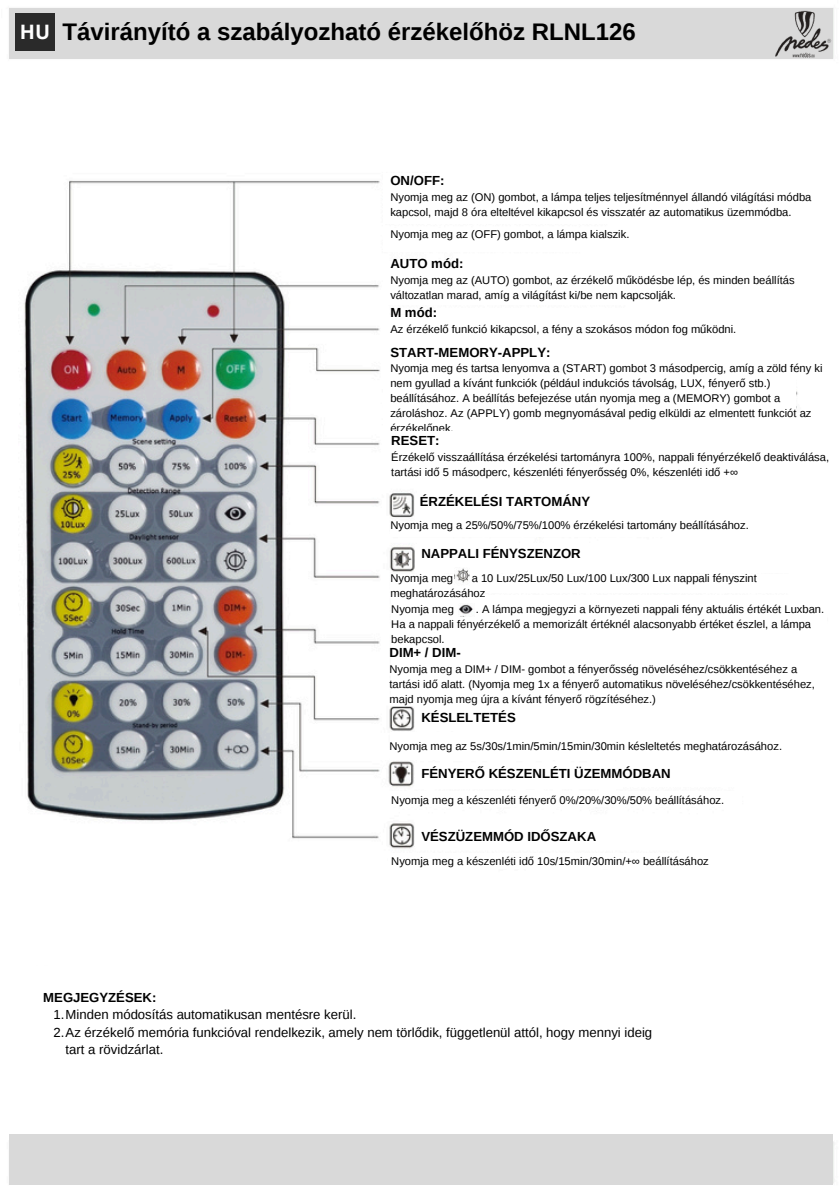
<style>
.page{position:relative;width:839px;height:1191px;background:#fff}
.page>*{position:absolute;margin:0;border:0;box-sizing:border-box;transform-origin:0 0}
.t1{font:700 24px "Liberation Sans";color:#000}
.t2{font:700 19.8px "Open Sans";color:#fff}
.t3{font:700 13.2px "Liberation Sans";color:#000}
.t4{font:13.2px/17.6px "Liberation Sans";color:#000}
.t5{font:11.2px/14.8px "Liberation Sans";color:#000}
</style>
<div class="page">
<img style="left:9px;top:8px;width:825px;height:1177px">
<div style="left:383px;top:173px;width:362px;height:51px;background:#fff"></div>
<div style="left:383px;top:228px;width:362px;height:24px;background:#fff"></div>
<div style="left:383px;top:261px;width:362px;height:43px;background:#fff"></div>
<div style="left:383px;top:315px;width:398px;height:33px;background:#fff"></div>
<div style="left:383px;top:352px;width:412px;height:80px;background:#fff"></div>
<div style="left:383px;top:431px;width:436px;height:49px;background:#fff"></div>
<div style="left:415px;top:495px;width:423px;height:28px;background:#fff"></div>
<div style="left:390px;top:522px;width:436px;height:15px;background:#fff"></div>
<div style="left:415px;top:544px;width:423px;height:28px;background:#fff"></div>
<div style="left:390px;top:574px;width:436px;height:18px;background:#fff"></div>
<img style="left:455px;top:568px;width:15px;height:15px">
<div style="left:391px;top:595px;width:436px;height:31px;background:#fff"></div>
<img style="left:459px;top:604px;width:14px;height:13px">
<div style="left:391px;top:634px;width:436px;height:72px;background:#fff"></div>
<div style="left:415px;top:706px;width:137px;height:25px;background:#fff"></div>
<div style="left:390px;top:732px;width:292px;height:28px;background:#fff"></div>
<div style="left:415px;top:763px;width:205px;height:26px;background:#fff"></div>
<div style="left:389px;top:792px;width:352px;height:15px;background:#fff"></div>
<div style="left:415px;top:822px;width:206px;height:25px;background:#fff"></div>
<div style="left:388px;top:853px;width:352px;height:15px;background:#fff"></div>
<div style="left:27px;top:966px;width:768px;height:70px;background:#fff"></div>
<div style="left:10px;top:8px;width:823px;height:50px;background:#d9d9d9"></div>
<div style="left:15px;top:13px;width:40px;height:38px;background:#2a2a2a"></div>
<img style="left:775px;top:8px;width:59px;height:50px">
<div style="left:10px;top:1135px;width:823px;height:50px;background:#d9d9d9"></div>
<h3 class="t2" style="left:20px;top:18px;width:32px">HU</h3>
<p class="t1" style="left:62px;top:18px;width:574px">Távirányító a szabályozható érzékelőhöz RLNL126</p>
<p class="t3" style="left:390px;top:173px;width:56px">ON/OFF:</p>
<p class="t5" style="left:390px;top:190px;width:422px">Nyomja meg az (ON) gombot, a lámpa teljes teljesítménnyel állandó világítási módba kapcsol, majd 8 óra elteltével kikapcsol és visszatér az automatikus üzemmódba.</p>
<h1 class="t5" style="left:390px;top:226px;width:240px">Nyomja meg az (OFF) gombot, a lámpa kialszik.</h1>
<h2 class="t3" style="left:390px;top:256px;width:75px">AUTO mód:</h2>
<h2 class="t5" style="left:390px;top:273px;width:406px">Nyomja meg az (AUTO) gombot, az érzékelő működésbe lép, és minden beállítás változatlan marad, amíg a világítást ki/be nem kapcsolják.</h2>
<p class="t3" style="left:390px;top:306px;width:48px">M mód:</p>
<p class="t5" style="left:390px;top:322px;width:347px">Az érzékelő funkció kikapcsol, a fény a szokásos módon fog működni.</p>
<p class="t3" style="left:390px;top:345px;width:162px">START-MEMORY-APPLY:</p>
<p class="t5" style="left:390px;top:361px;width:433px">Nyomja meg és tartsa lenyomva a (START) gombot 3 másodpercig, amíg a zöld fény ki nem gyullad a kívánt funkciók (például indukciós távolság, LUX, fényerő stb.) beállításához. A beállítás befejezése után nyomja meg a (MEMORY) gombot a zároláshoz. Az (APPLY) gomb megnyomásával pedig elküldi az elmentett funkciót az érzékelőnek.</p>
<p class="t3" style="left:391px;top:433px;width:50px">RESET:</p>
<p class="t5" style="left:391px;top:449px;width:439px">Érzékelő visszaállítása érzékelési tartományra 100%, nappali fényérzékelő deaktiválása, tartási idő 5 másodperc, készenléti fényerősség 0%, készenléti idő +∞</p>
<p class="t3" style="left:420px;top:494px;width:172px">ÉRZÉKELÉSI TARTOMÁNY</p>
<p class="t5" style="left:390px;top:517px;width:360px">Nyomja meg a 25%/50%/75%/100% érzékelési tartomány beállításához.</p>
<p class="t3" style="left:421px;top:546px;width:161px">NAPPALI FÉNYSZENZOR</p>
<p class="t5" style="left:390px;top:570px;width:64px">Nyomja meg</p>
<p class="t5" style="left:390px;top:570px;width:368px;text-indent:81px">a 10 Lux/25Lux/50 Lux/100 Lux/300 Lux nappali fényszint meghatározásához</p>
<h3 class="t5" style="left:391px;top:602px;width:64px">Nyomja meg</h3>
<h3 class="t5" style="left:391px;top:602px;width:434px;text-indent:84px">. A lámpa megjegyzi a környezeti nappali fény aktuális értékét Luxban.<br>Ha a nappali fényérzékelő a memorizált értéknél alacsonyabb értéket észlel, a lámpa bekapcsol.</h3>
<p class="t3" style="left:389px;top:645px;width:73px">DIM+ / DIM-</p>
<h3 class="t5" style="left:389px;top:662px;width:427px">Nyomja meg a DIM+ / DIM- gombot a fényerősség növeléséhez/csökkentéséhez a tartási idő alatt. (Nyomja meg 1x a fényerő automatikus növeléséhez/csökkentéséhez, majd nyomja meg újra a kívánt fényerő rögzítéséhez.)</h3>
<p class="t3" style="left:421px;top:710px;width:96px">KÉSLELTETÉS</p>
<p class="t5" style="left:389px;top:738px;width:394px">Nyomja meg az 5s/30s/1min/5min/15min/30min késleltetés meghatározásához.</p>
<p class="t3" style="left:421px;top:766px;width:251px">FÉNYERŐ KÉSZENLÉTI ÜZEMMÓDBAN</p>
<p class="t5" style="left:391px;top:793px;width:334px">Nyomja meg a készenléti fényerő 0%/20%/30%/50% beállításához.</p>
<p class="t3" style="left:421px;top:829px;width:176px">VÉSZÜZEMMÓD IDŐSZAKA</p>
<p class="t5" style="left:391px;top:854px;width:319px">Nyomja meg a készenléti idő 10s/15min/30min/+∞ beállításához</p>
<h3 class="t3" style="left:43px;top:990px;width:115px">MEGJEGYZÉSEK:</h3>
<p class="t4" style="left:53px;top:1006px;width:304px">1.Minden módosítás automatikusan mentésre kerül.</p>
<h3 class="t4" style="left:66px;top:1023px;width:588px;text-indent:-12px">2.Az érzékelő memória funkcióval rendelkezik, amely nem törlődik, függetlenül attól, hogy mennyi ideig tart a rövidzárlat.</h3>
</div>
